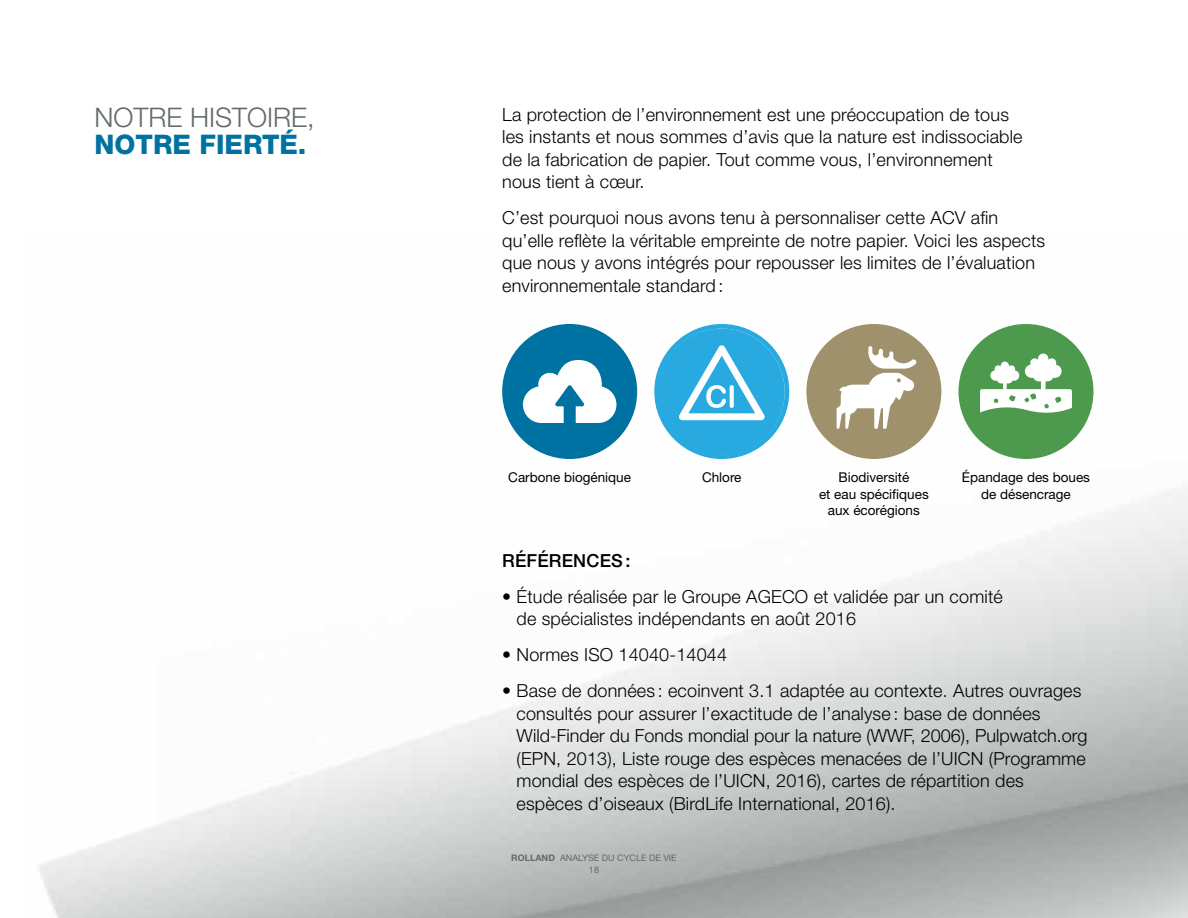
<style>
.page{position:relative;width:1188px;height:918px;background:#fff}
.page>*{position:absolute;margin:0;border:0;box-sizing:border-box;transform-origin:0 0}
.t1{font:300 27px "Helvetica Neue LT Std";color:#636a69}
.t2{font:800 27px "Helvetica Neue LT Std";color:#0072a1}
.t3{font:300 18px/22.5px "Helvetica Neue LT Std";letter-spacing:.01em;color:#000}
.t4{font:500 18px "Helvetica Neue LT Std";letter-spacing:.01em;color:#000}
.t5{font:13.5px/16.5px "Helvetica Neue LT Std";color:#000;text-align:center}
.t6{font:9px/12px "Helvetica Neue LT Std";color:#636a69;text-align:center}
.s1{font-weight:700}
</style>
<div class="page">
<img style="left:39px;top:324px;width:1149px;height:594px">
<div style="left:806px;top:324px;width:135px;height:135px;background:#9f916c;border-radius:50%"></div>
<svg style="left:837px;top:346px;width:79px;height:83px"></svg>
<svg style="left:654px;top:324px;width:135px;height:135px"></svg>
<svg style="left:958px;top:324px;width:135px;height:135px"></svg>
<div style="left:502px;top:324px;width:135px;height:135px;background:#0072a1;border-radius:50%"></div>
<svg style="left:523px;top:360px;width:93px;height:63px"></svg>
<h1 class="t1" style="left:94px;top:101px;width:222px">NOTRE HISTOIRE,</h1>
<h1 class="t2" style="left:94px;top:129px;width:214px">NOTRE FIERTÉ.</h1>
<p class="t3" style="left:502px;top:103px;width:522px">La protection de l’environnement est une préoccupation de tous les instants et nous sommes d’avis que la nature est indissociable de la fabrication de papier. Tout comme vous, l’environnement nous tient à cœur.</p>
<p class="t3" style="left:502px;top:206px;width:544px">C’est pourquoi nous avons tenu à personnaliser cette ACV afin qu’elle reflète la véritable empreinte de notre papier. Voici les aspects que nous y avons intégrés pour repousser les limites de l’évaluation environnementale standard :</p>
<p class="t5" style="left:702px;top:469px;width:41px">Chlore</p>
<p class="t5" style="left:962px;top:469px;width:130px">Épandage des boues de désencrage</p>
<p class="t5" style="left:508px;top:469px;width:124px">Carbone biogénique</p>
<p class="t5" style="left:819px;top:469px;width:111px">Biodiversité<br>et eau spécifiques aux écorégions</p>
<p class="t4" style="left:502px;top:550px;width:130px">RÉFÉRENCES:</p>
<p class="t3" style="left:517px;top:585px;width:488px;text-indent:-14px">• Étude réalisée par le Groupe AGECO et validée par un comité de spécialistes indépendants en août 2016</p>
<p class="t3" style="left:502px;top:643px;width:226px">• Normes ISO 14040-14044</p>
<p class="t3" style="left:517px;top:679px;width:572px;text-indent:-14px">• Base de données : ecoinvent 3.1 adaptée au contexte. Autres ouvrages consultés pour assurer l’exactitude de l’analyse : base de données Wild-Finder du Fonds mondial pour la nature (WWF, 2006), Pulpwatch.org (EPN, 2013), Liste rouge des espèces menacées de l’UICN (Programme mondial des espèces de l’UICN, 2016), cartes de répartition des espèces d’oiseaux (BirdLife International, 2016).</p>
<p class="t6" style="left:511px;top:852px;width:167px"><span class="s1">ROLLAND</span> ANALYSE DU CYCLE DE VIE<br>18</p>
</div>
